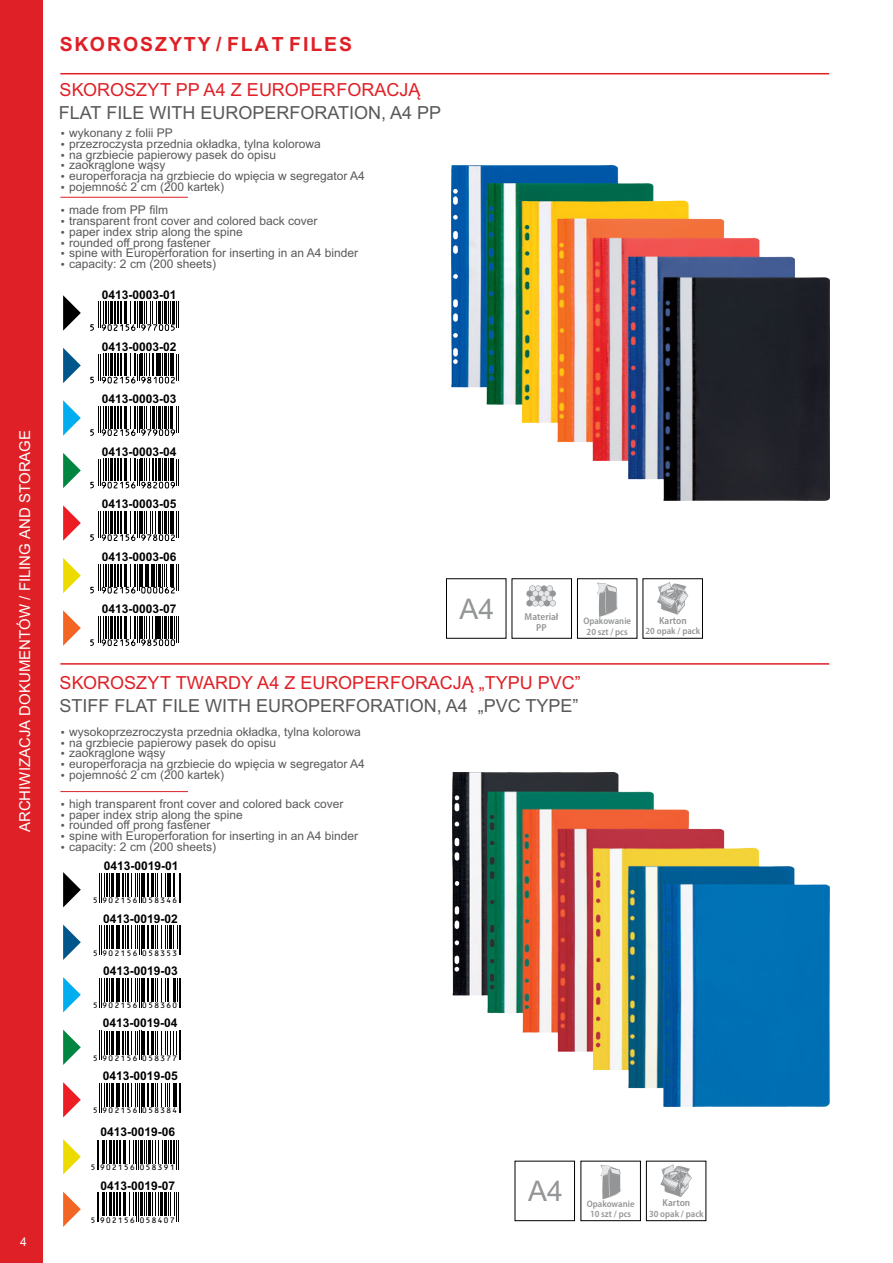
<style>
.page{position:relative;width:893px;height:1263px;background:#fff}
.page>*{position:absolute;margin:0;border:0;box-sizing:border-box;transform-origin:0 0}
.t1{font:28.35px "Arial";color:#939597}
.t2{font:700 19.5px "Arial";letter-spacing:.1em;color:#df2027}
.t3{font:18px "Arial";color:#58595b}
.t4{font:18px "Arial";color:#df2027}
.t5{font:15px "Arial";color:#fff}
.t6{font:12px/10.6px "Arial";color:#58595b}
.t7{font:700 12px "Arial";color:#000}
.t8{font:12px "Arial";color:#fff}
.t9{font:600 semi-condensed 10.05px/11.6px "Myriad Pro";color:#939597;text-align:center}
.t10{font:600 semi-condensed 9.45px/10.8px "Myriad Pro";color:#939597;text-align:center}
.t11{font:8.7px "OCRB10 Pitch BT";letter-spacing:.09em;color:#000}
</style>
<div class="page">
<div style="left:0;top:0;width:43px;height:1263px;background:#df2027"></div>
<svg style="left:63px;top:295px;width:18px;height:36px"></svg>
<svg style="left:63px;top:348px;width:18px;height:35px"></svg>
<svg style="left:63px;top:400px;width:18px;height:36px"></svg>
<svg style="left:63px;top:453px;width:18px;height:35px"></svg>
<svg style="left:63px;top:505px;width:18px;height:36px"></svg>
<svg style="left:63px;top:610px;width:18px;height:36px"></svg>
<svg style="left:63px;top:558px;width:18px;height:35px"></svg>
<hr style="left:60px;top:197px;width:128px;height:1px;background:#df2027">
<hr style="left:60px;top:73px;width:769px;height:1px;background:#df2027">
<hr style="left:60px;top:663px;width:769px;height:2px;background:#df2027">
<svg style="left:90px;top:301px;width:89px;height:364px"></svg>
<div style="left:577px;top:578px;width:60px;height:61px;border:1px solid #000"></div>
<svg style="left:597px;top:583px;width:21px;height:34px"></svg>
<div style="left:512px;top:578px;width:60px;height:61px;border:1px solid #000"></div>
<svg style="left:527px;top:586px;width:29px;height:20px"></svg>
<div style="left:642px;top:578px;width:61px;height:61px;border:1px solid #000"></div>
<svg style="left:657px;top:582px;width:31px;height:33px"></svg>
<div style="left:446px;top:578px;width:60px;height:61px;border:1px solid #000"></div>
<div style="left:580px;top:1161px;width:61px;height:60px;border:1px solid #000"></div>
<svg style="left:600px;top:1165px;width:21px;height:34px"></svg>
<div style="left:646px;top:1161px;width:60px;height:60px;border:1px solid #000"></div>
<svg style="left:660px;top:1164px;width:32px;height:33px"></svg>
<div style="left:515px;top:1161px;width:60px;height:60px;border:1px solid #000"></div>
<hr style="left:60px;top:791px;width:128px;height:1px;background:#df2027">
<img style="left:451px;top:165px;width:379px;height:336px">
<svg style="left:63px;top:872px;width:18px;height:35px"></svg>
<svg style="left:63px;top:924px;width:18px;height:36px"></svg>
<svg style="left:63px;top:977px;width:18px;height:35px"></svg>
<svg style="left:63px;top:1030px;width:18px;height:35px"></svg>
<svg style="left:63px;top:1082px;width:18px;height:35px"></svg>
<svg style="left:63px;top:1191px;width:18px;height:36px"></svg>
<svg style="left:63px;top:1139px;width:18px;height:35px"></svg>
<svg style="left:97px;top:1192px;width:10px;height:29px"></svg>
<hr style="left:109px;top:1192px;width:2px;height:24px;background:#000">
<hr style="left:113px;top:1192px;width:2px;height:24px;background:#000">
<svg style="left:116px;top:1192px;width:1px;height:24px"></svg>
<hr style="left:119px;top:1192px;width:2px;height:24px;background:#000">
<svg style="left:123px;top:1192px;width:36px;height:29px"></svg>
<hr style="left:160px;top:1192px;width:2px;height:24px;background:#000">
<hr style="left:164px;top:1192px;width:3px;height:24px;background:#000">
<svg style="left:168px;top:1192px;width:11px;height:29px"></svg>
<svg style="left:97px;top:1140px;width:10px;height:29px"></svg>
<hr style="left:109px;top:1140px;width:2px;height:24px;background:#000">
<hr style="left:113px;top:1140px;width:2px;height:24px;background:#000">
<svg style="left:116px;top:1140px;width:1px;height:24px"></svg>
<hr style="left:119px;top:1140px;width:2px;height:24px;background:#000">
<svg style="left:123px;top:1140px;width:56px;height:29px"></svg>
<svg style="left:99px;top:1083px;width:11px;height:29px"></svg>
<hr style="left:111px;top:1083px;width:3px;height:24px;background:#000">
<svg style="left:116px;top:1083px;width:65px;height:29px"></svg>
<hr style="left:99px;top:1030px;width:1px;height:30px;background:#000">
<hr style="left:101px;top:1030px;width:1px;height:30px;background:#000">
<svg style="left:104px;top:1031px;width:6px;height:23px"></svg>
<hr style="left:111px;top:1030px;width:3px;height:24px;background:#000">
<svg style="left:116px;top:1031px;width:22px;height:23px"></svg>
<hr style="left:139px;top:1030px;width:1px;height:30px;background:#000">
<hr style="left:141px;top:1030px;width:1px;height:30px;background:#000">
<hr style="left:143px;top:1030px;width:2px;height:24px;background:#000">
<svg style="left:147px;top:1031px;width:30px;height:23px"></svg>
<hr style="left:179px;top:1030px;width:1px;height:30px;background:#000">
<hr style="left:181px;top:1030px;width:1px;height:30px;background:#000">
<svg style="left:99px;top:978px;width:11px;height:29px"></svg>
<hr style="left:111px;top:978px;width:3px;height:24px;background:#000">
<svg style="left:116px;top:978px;width:53px;height:29px"></svg>
<hr style="left:173px;top:978px;width:2px;height:24px;background:#000">
<svg style="left:177px;top:978px;width:4px;height:29px"></svg>
<hr style="left:99px;top:925px;width:1px;height:30px;background:#000">
<hr style="left:101px;top:925px;width:1px;height:30px;background:#000">
<svg style="left:104px;top:925px;width:6px;height:24px"></svg>
<hr style="left:111px;top:925px;width:3px;height:24px;background:#000">
<svg style="left:116px;top:925px;width:22px;height:24px"></svg>
<hr style="left:139px;top:925px;width:1px;height:30px;background:#000">
<hr style="left:141px;top:925px;width:1px;height:30px;background:#000">
<hr style="left:143px;top:925px;width:2px;height:24px;background:#000">
<svg style="left:147px;top:925px;width:31px;height:24px"></svg>
<hr style="left:179px;top:925px;width:1px;height:30px;background:#000">
<hr style="left:181px;top:925px;width:1px;height:30px;background:#000">
<svg style="left:99px;top:873px;width:11px;height:29px"></svg>
<hr style="left:111px;top:873px;width:3px;height:24px;background:#000">
<svg style="left:116px;top:873px;width:65px;height:29px"></svg>
<img style="left:452px;top:772px;width:378px;height:334px">
<p class="t5" style="left:19px;top:832px;width:404px;rotate:-90deg">ARCHIWIZACJA DOKUMENTÓW / FILING AND STORAGE</p>
<p class="t8" style="left:20px;top:1237px;width:8px">4</p>
<p class="t2" style="left:60px;top:37px;width:294px">SKOROSZYTY / FLAT FILES</p>
<p class="t4" style="left:60px;top:83px;width:362px">SKOROSZYT PP A4 Z EUROPERFORACJĄ</p>
<p class="t3" style="left:59px;top:106px;width:384px">FLAT FILE WITH EUROPERFORATION, A4 PP</p>
<p class="t6" style="left:69px;top:129px;width:297px">wykonany z folii PP<br>przezroczysta przednia okładka, tylna kolorowa<br>na grzbiecie papierowy pasek do opisu<br>zaokrąglone wąsy<br>europerforacja na grzbiecie do wpięcia w segregator A4 pojemność 2 cm (200 kartek)</p>
<p class="t6" style="left:69px;top:206px;width:290px">made from PP film<br>transparent front cover and colored back cover<br>paper index strip along the spine<br>rounded off prong fastener<br>spine with Europerforation for inserting in an A4 binder capacity: 2 cm (200 sheets)</p>
<p class="t7" style="left:102px;top:290px;width:76px">0413-0003-01</p>
<p class="t7" style="left:102px;top:342px;width:76px">0413-0003-02</p>
<p class="t7" style="left:102px;top:394px;width:76px">0413-0003-03</p>
<p class="t7" style="left:102px;top:447px;width:76px">0413-0003-04</p>
<p class="t7" style="left:102px;top:499px;width:76px">0413-0003-05</p>
<p class="t7" style="left:102px;top:552px;width:76px">0413-0003-06</p>
<p class="t7" style="left:102px;top:604px;width:76px">0413-0003-07</p>
<p class="t1" style="left:460px;top:598px;width:36px">A4</p>
<p class="t9" style="left:525px;top:611px;width:35px">Materiał<br>PP</p>
<p class="t9" style="left:659px;top:615px;width:29px">Karton</p>
<p class="t10" style="left:646px;top:627px;width:56px">20 opak / pack</p>
<p class="t10" style="left:583px;top:616px;width:49px">Opakowanie<br>20 szt / pcs</p>
<p class="t4" style="left:60px;top:676px;width:523px">SKOROSZYT TWARDY A4 Z EUROPERFORACJĄ „TYPU PVC”</p>
<p class="t3" style="left:60px;top:699px;width:521px">STIFF FLAT FILE WITH EUROPERFORATION, A4 „PVC TYPE”</p>
<p class="t6" style="left:69px;top:727px;width:297px">wysokoprzezroczysta przednia okładka, tylna kolorowa na grzbiecie papierowy pasek do opisu<br>zaokrąglone wąsy<br>europerforacja na grzbiecie do wpięcia w segregator A4 pojemność 2 cm (200 kartek)</p>
<p class="t6" style="left:69px;top:799px;width:290px">high transparent front cover and colored back cover paper index strip along the spine<br>rounded off prong fastener<br>spine with Europerforation for inserting in an A4 binder capacity: 2 cm (200 sheets)</p>
<p class="t7" style="left:104px;top:862px;width:76px">0413-0019-01</p>
<p class="t11" style="left:93px;top:897px;width:86px">5 902156 058346</p>
<p class="t7" style="left:103px;top:914px;width:76px">0413-0019-02</p>
<p class="t11" style="left:93px;top:949px;width:86px">5 902156 058353</p>
<p class="t7" style="left:103px;top:966px;width:76px">0413-0019-03</p>
<p class="t11" style="left:93px;top:1002px;width:86px">5 902156 058360</p>
<p class="t7" style="left:103px;top:1018px;width:76px">0413-0019-04</p>
<p class="t11" style="left:93px;top:1054px;width:86px">5 902156 058377</p>
<p class="t7" style="left:103px;top:1071px;width:76px">0413-0019-05</p>
<p class="t11" style="left:93px;top:1107px;width:86px">5 902156 058384</p>
<p class="t7" style="left:100px;top:1127px;width:76px">0413-0019-06</p>
<p class="t11" style="left:90px;top:1164px;width:86px">5 902156 058391</p>
<p class="t7" style="left:100px;top:1181px;width:76px">0413-0019-07</p>
<p class="t11" style="left:90px;top:1216px;width:86px">5 902156 058407</p>
<p class="t1" style="left:528px;top:1180px;width:36px">A4</p>
<p class="t10" style="left:587px;top:1199px;width:49px">Opakowanie<br>10 szt / pcs</p>
<p class="t9" style="left:662px;top:1198px;width:29px">Karton</p>
<p class="t10" style="left:649px;top:1209px;width:56px">30 opak / pack</p>
</div>
